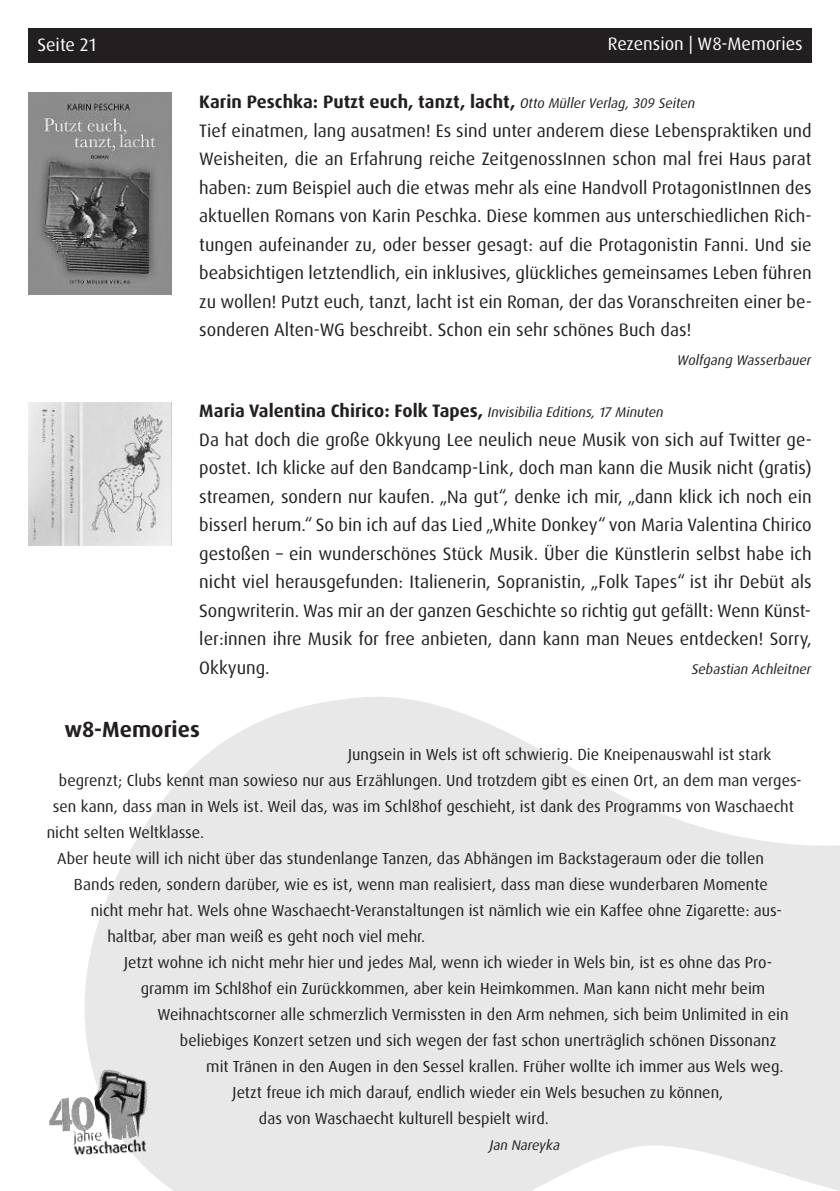
<style>
.page{position:relative;width:840px;height:1191px;background:#fff}
.page>*{position:absolute;margin:0;border:0;box-sizing:border-box;transform-origin:0 0}
.t1{font:700 22px "Dax OT";color:#231f20}
.t2{font:18px/28.6px "Dax OT";color:#231f20}
.t3{font:18px "Dax OT";color:#fff}
.t4{font:16px "Dax OT";color:#231f20}
.t5{font:italic 14px "Dax OT";color:#231f20}
.s1{font-weight:700}
.s2{font-style:italic;font-size:14px}
</style>
<div class="page">
<div style="left:28px;top:28px;width:783px;height:34px;background:#231f20"></div>
<img style="left:28px;top:403px;width:143px;height:142px">
<img style="left:28px;top:93px;width:143px;height:202px">
<svg style="left:85px;top:697px;width:754px;height:494px;fill:#e8e8e9"></svg>
<img style="left:49px;top:1063px;width:111px;height:97px">
<p class="t3" style="left:37px;top:36px;width:60px">Seite 21</p>
<p class="t3" style="left:607px;top:36px;width:196px">Rezension | W8-Memories</p>
<p class="t2" style="left:199px;top:89px;width:613px"><span class="s1">Karin Peschka: Putzt euch, tanzt, lacht,</span> <span class="s2">Otto Müller Verlag, 309 Seiten<br></span>Tief einatmen, lang ausatmen! Es sind unter anderem diese Lebenspraktiken und Weisheiten, die an Erfahrung reiche ZeitgenossInnen schon mal frei Haus parat haben: zum Beispiel auch die etwas mehr als eine Handvoll ProtagonistInnen des aktuellen Romans von Karin Peschka. Diese kommen aus unterschiedlichen Rich&shy;tungen aufeinander zu, oder besser gesagt: auf die Protagonistin Fanni. Und sie beabsichtigen letztendlich, ein inklusives, glückliches gemeinsames Leben führen zu wollen! Putzt euch, tanzt, lacht ist ein Roman, der das Voranschreiten einer be&shy;sonderen Alten-WG beschreibt. Schon ein sehr schönes Buch das!</p>
<p class="t5" style="left:677px;top:355px;width:136px">Wolfgang Wasserbauer</p>
<p class="t2" style="left:199px;top:397px;width:613px"><span class="s1">Maria Valentina Chirico: Folk Tapes,</span> <span class="s2">Invisibilia Editions, 17 Minuten<br></span>Da hat doch die große Okkyung Lee neulich neue Musik von sich auf Twitter ge&shy;postet. Ich klicke auf den Bandcamp-Link, doch man kann die Musik nicht (gratis) streamen, sondern nur kaufen. „Na gut“, denke ich mir, „dann klick ich noch ein bisserl herum.“ So bin ich auf das Lied „White Donkey“ von Maria Valentina Chirico gestoßen – ein wunderschönes Stück Musik. Über die Künstlerin selbst habe ich nicht viel herausgefunden: Italienerin, Sopranistin, „Folk Tapes“ ist ihr Debüt als Songwriterin. Was mir an der ganzen Geschichte so richtig gut gefällt: Wenn Künst&shy;ler:innen ihre Musik for free anbieten, dann kann man Neues entdecken! Sorry, Okkyung.</p>
<p class="t5" style="left:691px;top:664px;width:121px">Sebastian Achleitner</p>
<p class="t1" style="left:64px;top:720px;width:137px">w8-Memories</p>
<p class="t4" style="left:348px;top:747px;width:424px">Jungsein in Wels ist oft schwierig. Die Kneipenauswahl ist stark</p>
<p class="t4" style="left:59px;top:773px;width:744px">begrenzt; Clubs kennt man sowieso nur aus Erzählungen. Und trotzdem gibt es einen Ort, an dem man verges-</p>
<p class="t4" style="left:53px;top:799px;width:742px">sen kann, dass man in Wels ist. Weil das, was im Schl8hof geschieht, ist dank des Programms von Waschaecht</p>
<p class="t4" style="left:47px;top:825px;width:159px">nicht selten Weltklasse.</p>
<p class="t4" style="left:57px;top:851px;width:707px">Aber heute will ich nicht über das stundenlange Tanzen, das Abhängen im Backstageraum oder die tollen</p>
<p class="t4" style="left:74px;top:877px;width:695px">Bands reden, sondern darüber, wie es ist, wenn man realisiert, dass man diese wunderbaren Momente</p>
<p class="t4" style="left:91px;top:903px;width:692px">nicht mehr hat. Wels ohne Waschaecht-Veranstaltungen ist nämlich wie ein Kaffee ohne Zigarette: aus-</p>
<p class="t4" style="left:107px;top:929px;width:319px">haltbar, aber man weiß es geht noch viel mehr.</p>
<p class="t4" style="left:124px;top:955px;width:649px">Jetzt wohne ich nicht mehr hier und jedes Mal, wenn ich wieder in Wels bin, ist es ohne das Pro-</p>
<p class="t4" style="left:141px;top:981px;width:625px">gramm im Schl8hof ein Zurückkommen, aber kein Heimkommen. Man kann nicht mehr beim</p>
<p class="t4" style="left:157px;top:1007px;width:632px">Weihnachtscorner alle schmerzlich Vermissten in den Arm nehmen, sich beim Unlimited in ein</p>
<p class="t4" style="left:180px;top:1033px;width:597px">beliebiges Konzert setzen und sich wegen der fast schon unerträglich schönen Dissonanz</p>
<p class="t4" style="left:206px;top:1059px;width:578px">mit Tränen in den Augen in den Sessel krallen. Früher wollte ich immer aus Wels weg.</p>
<p class="t4" style="left:232px;top:1085px;width:492px">Jetzt freue ich mich darauf, endlich wieder ein Wels besuchen zu können,</p>
<p class="t4" style="left:259px;top:1111px;width:291px">das von Waschaecht kulturell bespielt wird.</p>
<p class="t5" style="left:489px;top:1140px;width:72px">Jan Nareyka</p>
</div>
